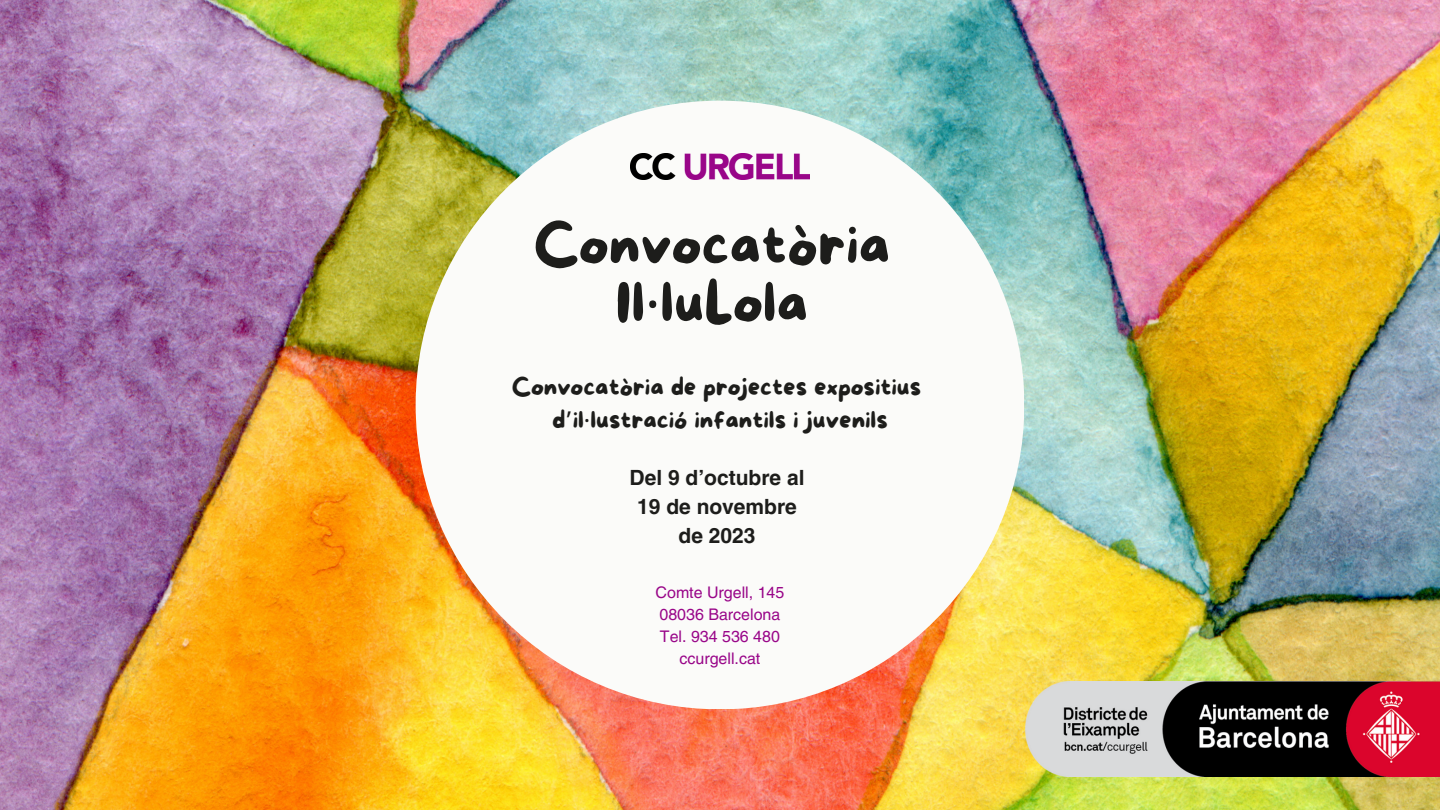
<style>
.page{position:relative;width:1440px;height:810px;background:#fff}
.page>*{position:absolute;margin:0;border:0;box-sizing:border-box;transform-origin:0 0}
.t1{font:56.6px "More Sugar";color:#1d1d1b}
.t2{font:24.1px "More Sugar";color:#1d1d1b}
.t3{font:700 21px "Helvetica LT Pro";color:#1d1d1b}
.t4{font:16px "Helvetica LT Pro";color:#990689}
.s1{font-family:"Noto Sans"}
.s2{font-family:"Noto Sans Gurmukhi"}
</style>
<div class="page">
<img style="left:0;top:0;width:1440px;height:810px">
<div style="left:416px;top:101px;width:608px;height:608px;background:#fbfbf9;border-radius:50%"></div>
<img style="left:631px;top:154px;width:178px;height:26px">
<img style="left:1024px;top:682px;width:416px;height:94px">
<p class="t1" style="left:534px;top:214px;width:358px">Convocatòria</p>
<p class="t1" style="left:616px;top:272px;width:194px">Il<span class="s1">·</span>luLola</p>
<p class="t2" style="left:512px;top:374px;width:411px">Convocatòria de projectes expositius</p>
<p class="t2" style="left:552px;top:407px;width:337px">d<span class="s2">’</span>il<span class="s1">·</span>lustració infantils i juvenils</p>
<p class="t3" style="left:630px;top:470px;width:176px">Del 9 d’octubre al</p>
<p class="t3" style="left:637px;top:499px;width:161px">19 de novembre</p>
<p class="t3" style="left:679px;top:528px;width:78px">de 2023</p>
<p class="t4" style="left:656px;top:587px;width:130px">Comte Urgell, 145</p>
<p class="t4" style="left:660px;top:608px;width:122px">08036 Barcelona</p>
<p class="t4" style="left:660px;top:630px;width:122px">Tel. 934 536 480</p>
<p class="t4" style="left:680px;top:652px;width:82px">ccurgell.cat</p>
</div>
